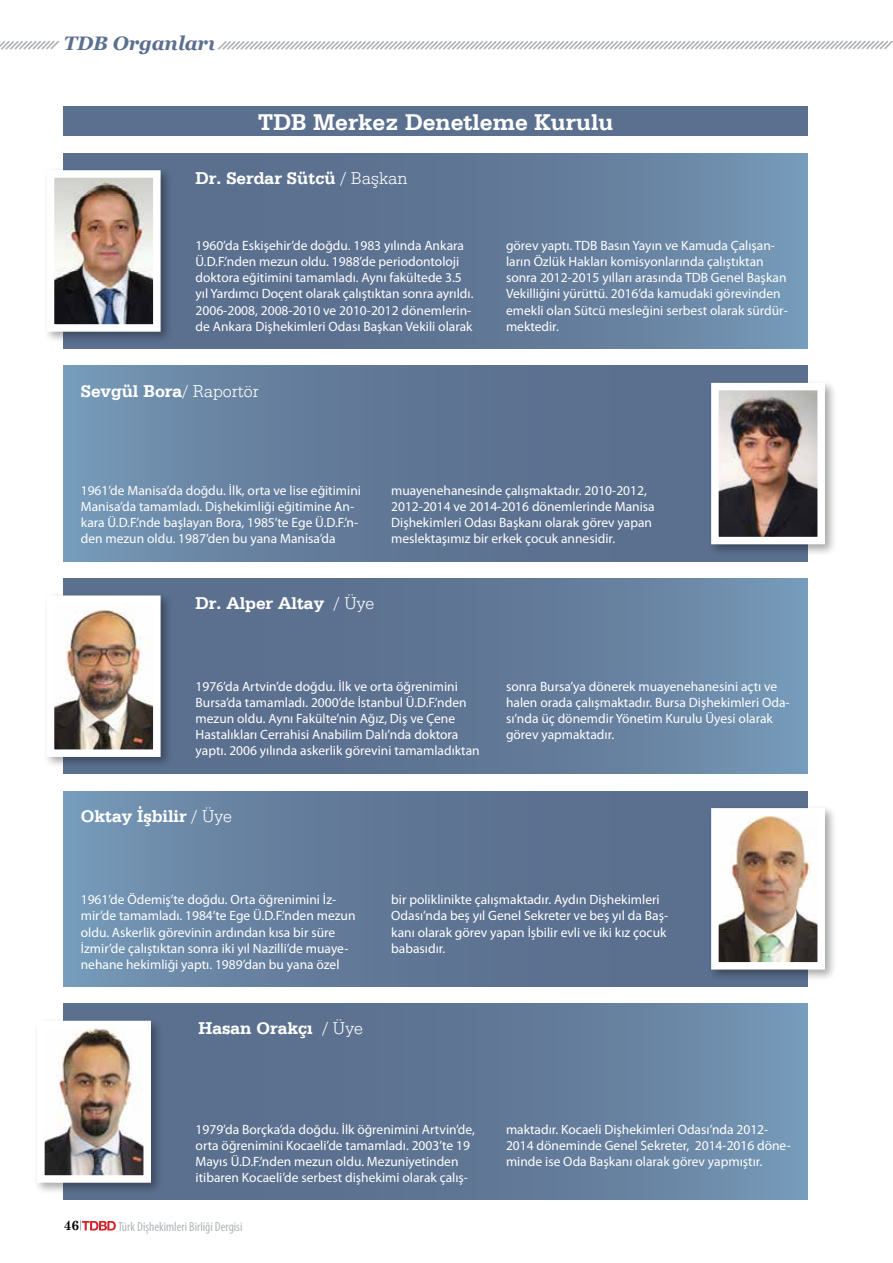
<style>
.page{position:relative;width:893px;height:1263px;background:#fff}
.page>*{position:absolute;margin:0;border:0;box-sizing:border-box;transform-origin:0 0}
.t1{font:700 24px "Serifa BT";color:#fff}
.t2{font:italic 700 19.5px "Georgia";letter-spacing:-.005em;color:#5b6f8f}
.t3{font:700 18px "Serifa BT";color:#fff}
.t4{font:13.5px/16.2px "Myriad Pro";color:#fff}
.t5{font:700 13.5px "Century Schoolbook";color:#000}
.t6{font:condensed 13.05px "Myriad Pro";color:#b1b4b6}
.s1{font-weight:300}
</style>
<div class="page">
<svg style="left:0;top:40px;width:59px;height:10px"></svg>
<svg style="left:218px;top:40px;width:675px;height:10px"></svg>
<svg style="left:80px;top:1220px;width:36px;height:10px"></svg>
<div style="left:64px;top:106px;width:744px;height:30px;background:#5b6f8f"></div>
<div style="left:64px;top:153px;width:744px;height:196px;background:linear-gradient(to right,#556686,#6f8fad)"></div>
<div style="left:64px;top:366px;width:744px;height:195px;background:linear-gradient(to right,#6f8fad,#556786)"></div>
<div style="left:64px;top:578px;width:744px;height:196px;background:linear-gradient(to right,#556686,#6f8fad)"></div>
<div style="left:64px;top:791px;width:744px;height:195px;background:linear-gradient(to right,#6f8fad,#556786)"></div>
<div style="left:64px;top:1004px;width:744px;height:195px;background:linear-gradient(to right,#556686,#6f8fad)"></div>
<div style="left:43px;top:166px;width:130px;height:178px;background:#000;opacity:.35"></div>
<img style="left:56px;top:179px;width:96px;height:144px">
<div style="left:47px;top:170px;width:114px;height:162px;border:8px solid #fff"></div>
<div style="left:43px;top:591px;width:130px;height:178px;background:#000;opacity:.35"></div>
<img style="left:56px;top:604px;width:96px;height:144px">
<div style="left:47px;top:595px;width:114px;height:162px;border:8px solid #fff"></div>
<div style="left:707px;top:379px;width:130px;height:177px;background:#000;opacity:.35"></div>
<img style="left:720px;top:392px;width:96px;height:143px">
<div style="left:711px;top:383px;width:114px;height:161px;border:8px solid #fff"></div>
<div style="left:707px;top:804px;width:130px;height:178px;background:#000;opacity:.35"></div>
<img style="left:720px;top:817px;width:96px;height:143px">
<div style="left:711px;top:808px;width:114px;height:161px;border:8px solid #fff"></div>
<div style="left:33px;top:1017px;width:130px;height:178px;background:#000;opacity:.35"></div>
<img style="left:46px;top:1030px;width:96px;height:144px">
<p class="t2" style="left:64px;top:32px;width:153px">TDB Organları</p>
<p class="t1" style="left:258px;top:108px;width:357px">TDB Merkez Denetleme Kurulu</p>
<p class="t3" style="left:196px;top:167px;width:213px">Dr. Serdar Sütcü <span class="s1">/ Başkan</span></p>
<p class="t4" style="left:196px;top:237px;width:279px">1960’da Eskişehir’de doğdu. 1983 yılında Ankara Ü.D.F.’nden mezun oldu. 1988’de periodontoloji doktora eğitimini tamamladı. Aynı fakültede 3.5 yıl Yardımcı Doçent olarak çalıştıktan sonra ayrıldı.<br>2006-2008, 2008-2010 ve 2010-2012 dönemlerin&shy;de Ankara Dişhekimleri Odası Başkan Vekili olarak</p>
<p class="t4" style="left:506px;top:237px;width:283px">görev yaptı. TDB Basın Yayın ve Kamuda Çalışan&shy;ların Özlük Hakları komisyonlarında çalıştıktan sonra 2012-2015 yılları arasında TDB Genel Başkan Vekilliğini yürüttü. 2016’da kamudaki görevinden emekli olan Sütcü mesleğini serbest olarak sürdür&shy;mektedir.</p>
<p class="t3" style="left:81px;top:379px;width:179px">Sevgül Bora<span class="s1">/ Raportör</span></p>
<p class="t4" style="left:81px;top:482px;width:282px">1961’de Manisa’da doğdu. İlk, orta ve lise eğitimini Manisa’da tamamladı. Dişhekimliği eğitimine An&shy;kara Ü.D.F.’nde başlayan Bora, 1985’te Ege Ü.D.F.’n&shy;den mezun oldu. 1987’den bu yana Manisa’da</p>
<p class="t4" style="left:391px;top:482px;width:265px">muayenehanesinde çalışmaktadır. 2010-2012, 2012-2014 ve 2014-2016 dönemlerinde Manisa Dişhekimleri Odası Başkanı olarak görev yapan meslektaşımız bir erkek çocuk annesidir.</p>
<p class="t3" style="left:196px;top:592px;width:180px">Dr. Alper Altay <span class="s1">/ Üye</span></p>
<p class="t4" style="left:196px;top:678px;width:286px">1976’da Artvin’de doğdu. İlk ve orta öğrenimini Bursa’da tamamladı. 2000’de İstanbul Ü.D.F.’nden mezun oldu. Aynı Fakülte’nin Ağız, Diş ve Çene Hastalıkları Cerrahisi Anabilim Dalı’nda doktora yaptı. 2006 yılında askerlik görevini tamamladıktan</p>
<p class="t4" style="left:506px;top:678px;width:285px">sonra Bursa’ya dönerek muayenehanesini açtı ve halen orada çalışmaktadır. Bursa Dişhekimleri Oda&shy;sı’nda üç dönemdir Yönetim Kurulu Üyesi olarak görev yapmaktadır.</p>
<p class="t3" style="left:81px;top:805px;width:153px">Oktay İşbilir <span class="s1">/ Üye</span></p>
<p class="t4" style="left:81px;top:891px;width:276px">1961’de Ödemiş’te doğdu. Orta öğrenimini İz&shy;mir’de tamamladı. 1984’te Ege Ü.D.F.’nden mezun oldu. Askerlik görevinin ardından kısa bir süre İzmir’de çalıştıktan sonra iki yıl Nazilli’de muaye&shy;nehane hekimliği yaptı. 1989’dan bu yana özel</p>
<p class="t4" style="left:391px;top:891px;width:278px">bir poliklinikte çalışmaktadır. Aydın Dişhekimleri Odası’nda beş yıl Genel Sekreter ve beş yıl da Baş&shy;kanı olarak görev yapan İşbilir evli ve iki kız çocuk babasıdır.</p>
<p class="t3" style="left:199px;top:1017px;width:166px">Hasan Orakçı <span class="s1">/ Üye</span></p>
<p class="t4" style="left:196px;top:1121px;width:281px">1979’da Borçka’da doğdu. İlk öğrenimini Artvin’de, orta öğrenimini Kocaeli’de tamamladı. 2003’te 19<br>Mayıs Ü.D.F.’nden mezun oldu. Mezuniyetinden itibaren Kocaeli’de serbest dişhekimi olarak çalış-</p>
<p class="t4" style="left:506px;top:1121px;width:286px">maktadır. Kocaeli Dişhekimleri Odası’nda 2012-<br>2014 döneminde Genel Sekreter, 2014-2016 döne&shy;minde ise Oda Başkanı olarak görev yapmıştır.</p>
<p class="t5" style="left:64px;top:1215px;width:17px">46</p>
<p class="t6" style="left:118px;top:1218px;width:126px">Türk Dişhekimleri Birliği Dergisi</p>
</div>
